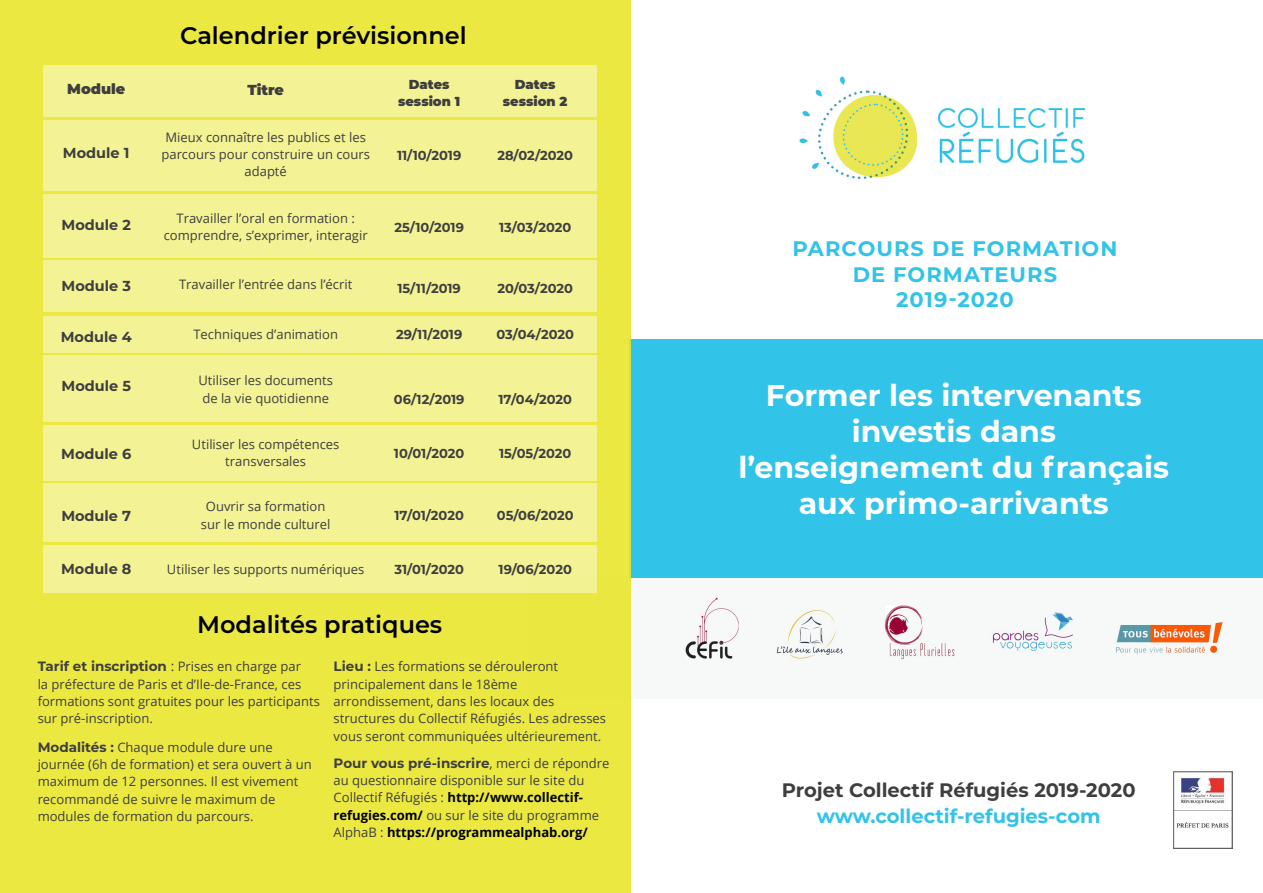
<style>
.page{position:relative;width:1263px;height:893px;background:#fff}
.page>*{position:absolute;margin:0;border:0;box-sizing:border-box;transform-origin:0 0}
.t1{font:700 30px/36px "Montserrat";color:#fff;text-align:center}
.t2{font:600 24px "Montserrat";color:#000003}
.t3{font:700 21px/25.2px "Montserrat";letter-spacing:.05em;color:#32c3e8;text-align:center}
.t4{font:700 19.5px "Montserrat";color:#3e3e3f}
.t5{font:700 19.5px "Montserrat";color:#32c3e8}
.t6{font:700 14.4px "Montserrat";color:#3e3e3f}
.t7{font:900 14.4px "Montserrat";color:#3e3e3f}
.t8{font:700 13.5px "Montserrat";color:#3e3e3f}
.t9{font:13.05px/17.4px "Open Sans";color:#3e3e3f}
.t10{font:700 13.05px "Montserrat";color:#3e3e3f}
.t11{font:900 13.05px "Montserrat";color:#3e3e3f}
.s1{font-family:"Open Sans";font-weight:400}
.s2{font-family:"Open Sans";font-weight:400;font-size:13.05px}
.s3{font-family:"Montserrat";font-weight:700;font-size:13.5px}
.s4{font-weight:700;color:#000001}
</style>
<div class="page">
<img style="left:799px;top:76px;width:287px;height:103px">
<div style="left:529px;top:578px;width:734px;height:121px;background:#f7f9f8"></div>
<img style="left:685px;top:597px;width:54px;height:62px">
<img style="left:776px;top:610px;width:67px;height:49px">
<img style="left:884px;top:605px;width:71px;height:55px">
<img style="left:992px;top:612px;width:81px;height:40px">
<img style="left:1116px;top:622px;width:107px;height:32px">
<div style="left:630px;top:339px;width:633px;height:239px;background:#32c3e8"></div>
<div style="left:0;top:0;width:631px;height:893px;background:#ebe941"></div>
<div style="left:43px;top:65px;width:553px;height:52px;background:#f3f294"></div>
<div style="left:43px;top:120px;width:553px;height:71px;background:#f3f294"></div>
<div style="left:43px;top:194px;width:553px;height:63px;background:#f3f294"></div>
<div style="left:43px;top:316px;width:553px;height:36px;background:#f3f294"></div>
<div style="left:43px;top:356px;width:553px;height:66px;background:#f3f294"></div>
<div style="left:43px;top:483px;width:553px;height:59px;background:#f3f294"></div>
<div style="left:43px;top:425px;width:553px;height:56px;background:#f3f294"></div>
<div style="left:43px;top:545px;width:553px;height:47px;background:#f3f294"></div>
<div style="left:43px;top:260px;width:553px;height:52px;background:#f3f294"></div>
<img style="left:1175px;top:777px;width:55px;height:51px">
<p class="t2" style="left:180px;top:19px;width:288px">Calendrier prévisionnel</p>
<p class="t7" style="left:67px;top:78px;width:60px">Module</p>
<p class="t6" style="left:63px;top:143px;width:68px">Module 1</p>
<p class="t6" style="left:62px;top:215px;width:71px">Module 2</p>
<p class="t6" style="left:62px;top:276px;width:71px">Module 3</p>
<p class="t6" style="left:61px;top:326px;width:72px">Module 4</p>
<p class="t6" style="left:62px;top:376px;width:71px">Module 5</p>
<p class="t6" style="left:61px;top:443px;width:72px">Module 6</p>
<p class="t6" style="left:61px;top:506px;width:71px">Module 7</p>
<p class="t6" style="left:61px;top:558px;width:72px">Module 8</p>
<p class="t7" style="left:247px;top:79px;width:38px">Titre</p>
<p class="t9" style="left:161px;top:128px;width:210px;text-align:center">Mieux connaître les publics et les parcours pour construire un cours adapté</p>
<p class="t9" style="left:164px;top:209px;width:205px;text-align:center">Travailler l’oral en formation : comprendre, s’exprimer, interagir</p>
<p class="t9" style="left:179px;top:276px;width:175px">Travailler l’entrée dans l’écrit</p>
<p class="t9" style="left:193px;top:325px;width:146px">Techniques d’animation</p>
<p class="t9" style="left:198px;top:371px;width:136px">Utiliser les documents</p>
<p class="t9" style="left:202px;top:389px;width:128px">de la vie quotidienne</p>
<p class="t9" style="left:192px;top:435px;width:149px;text-align:center">Utiliser les compétences transversales</p>
<p class="t9" style="left:206px;top:497px;width:121px">Ouvrir sa formation</p>
<p class="t9" style="left:201px;top:515px;width:131px">sur le monde culturel</p>
<p class="t9" style="left:167px;top:560px;width:199px">Utiliser les supports numériques</p>
<p class="t11" style="left:409px;top:74px;width:42px">Dates</p>
<p class="t11" style="left:398px;top:92px;width:64px">session 1</p>
<p class="t10" style="left:397px;top:146px;width:66px">11/10/2019</p>
<p class="t10" style="left:394px;top:218px;width:71px">25/10/2019</p>
<p class="t10" style="left:397px;top:279px;width:65px">15/11/2019</p>
<p class="t10" style="left:396px;top:325px;width:68px">29/11/2019</p>
<p class="t10" style="left:394px;top:390px;width:72px">06/12/2019</p>
<p class="t10" style="left:394px;top:444px;width:72px">10/01/2020</p>
<p class="t10" style="left:394px;top:506px;width:71px">17/01/2020</p>
<p class="t10" style="left:394px;top:560px;width:71px">31/01/2020</p>
<p class="t11" style="left:515px;top:74px;width:42px">Dates</p>
<p class="t11" style="left:503px;top:92px;width:66px">session 2</p>
<p class="t10" style="left:497px;top:146px;width:77px">28/02/2020</p>
<p class="t10" style="left:499px;top:218px;width:74px">13/03/2020</p>
<p class="t10" style="left:497px;top:279px;width:77px">20/03/2020</p>
<p class="t10" style="left:496px;top:325px;width:79px">03/04/2020</p>
<p class="t10" style="left:498px;top:390px;width:75px">17/04/2020</p>
<p class="t10" style="left:499px;top:444px;width:74px">15/05/2020</p>
<p class="t10" style="left:497px;top:506px;width:78px">05/06/2020</p>
<p class="t10" style="left:499px;top:560px;width:75px">19/06/2020</p>
<p class="t3" style="left:792px;top:235px;width:326px">PARCOURS DE FORMATION<br>DE FORMATEURS</p>
<p class="t3" style="left:896px;top:286px;width:119px">2019-2020</p>
<p class="t1" style="left:766px;top:376px;width:377px">Former les intervenants investis dans</p>
<p class="t1" style="left:738px;top:448px;width:432px">l’enseignement du français aux primo-arrivants</p>
<p class="t2" style="left:197px;top:608px;width:247px">Modalités pratiques</p>
<p class="t8" style="left:38px;top:657px;width:265px">Tarif et inscription <span class="s1">:</span> <span class="s2">Prises en charge par</span></p>
<p class="t9" style="left:38px;top:675px;width:284px">la préfecture de Paris et d’Ile-de-France, ces formations sont gratuites pour les participants sur pré-inscription.</p>
<p class="t9" style="left:38px;top:738px;width:276px"><span class="s3">Modalités :</span> Chaque module dure une journée (6h de formation) et sera ouvert à un maximum de 12 personnes. Il est vivement recommandé de suivre le maximum de modules de formation du parcours.</p>
<p class="t9" style="left:334px;top:657px;width:274px"><span class="s3">Lieu :</span> Les formations se dérouleront principalement dans le 18ème arrondissement, dans les locaux des structures du Collectif Réfugiés. Les adresses vous seront communiquées ultérieurement.</p>
<p class="t8" style="left:334px;top:753px;width:277px">Pour vous pré-inscrire<span class="s2">, merci de répondre</span></p>
<p class="t9" style="left:334px;top:771px;width:267px">au questionnaire disponible sur le site du Collectif Réfugiés : <span class="s4">http://www.collectif&shy;refugies.com/</span> ou sur le site du programme AlphaB : <span class="s4">https://programmealphab.org/</span></p>
<p class="t4" style="left:782px;top:776px;width:355px">Projet Collectif Réfugiés 2019-2020</p>
<p class="t5" style="left:817px;top:801px;width:285px">www.collectif-refugies-com</p>
</div>
